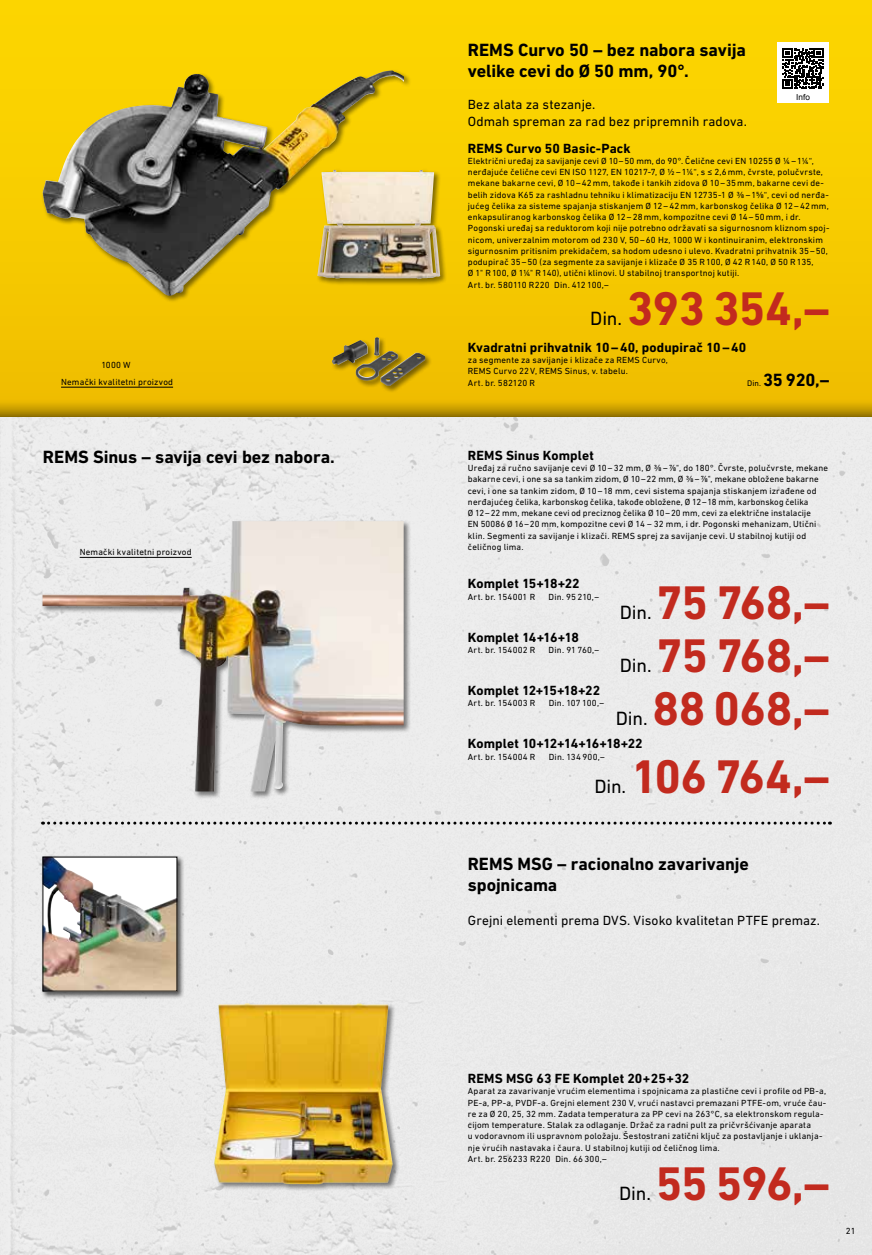
<style>
.page{position:relative;width:872px;height:1255px;background:#fff}
.page>*{position:absolute;margin:0;border:0;box-sizing:border-box;transform-origin:0 0}
.t1{font:700 48px "DIN Next W1 G";letter-spacing:-.02em;color:#c22a1e}
.t2{font:19.5px "DIN Next W1 G";letter-spacing:-.01em;color:#000}
.t3{font:700 18px/21px "DIN Next W1 G";letter-spacing:-.005em;color:#000}
.t4{font:700 13.5px "DIN Next W1 G";letter-spacing:.01em;color:#000}
.t5{font:13.5px/16.5px "DIN Next W1 G";letter-spacing:.01em;color:#000}
.t6{font:9px/11.2px "DIN Next W1 G";letter-spacing:.02em;color:#000}
.t7{font:8.25px "Arial";color:#000}
.s1{font-weight:400;font-size:8.25px}
</style>
<div class="page">
<div style="left:0;top:417px;width:872px;height:837px;background:#ebebeb"></div>
<div style="left:0;top:0;width:872px;height:417px;background:#000;opacity:.95"></div>
<svg style="left:43px;top:821px;width:787px;height:3px;background:#9f9f9f"></svg>
<div style="left:330px;top:336px;width:103px;height:57px;background:#000;opacity:.5"></div>
<img style="left:331px;top:337px;width:94px;height:49px">
<div style="left:316px;top:168px;width:131px;height:118px;background:#000;opacity:.5"></div>
<img style="left:411px;top:170px;width:29px;height:109px">
<div style="left:41px;top:69px;width:370px;height:234px;background:#000;opacity:.5"></div>
<img style="left:43px;top:70px;width:348px;height:226px">
<div style="left:41px;top:519px;width:370px;height:280px;background:#000;opacity:.5"></div>
<img style="left:43px;top:521px;width:361px;height:270px">
<div style="left:41px;top:855px;width:144px;height:143px;background:#000;opacity:.65"></div>
<img style="left:45px;top:858px;width:130px;height:131px">
<div style="left:213px;top:1001px;width:187px;height:190px;background:#000;opacity:.5"></div>
<img style="left:214px;top:1003px;width:179px;height:181px">
<hr style="left:61px;top:387px;width:112px;height:1px;background:#000">
<hr style="left:80px;top:557px;width:112px;height:1px;background:#000">
<div style="left:777px;top:43px;width:52px;height:51px;background:#fff"></div>
<svg style="left:782px;top:48px;width:41px;height:41px"></svg>
<div style="left:777px;top:94px;width:52px;height:9px;background:#fff"></div>
<h3 class="t3" style="left:468px;top:39px;width:280px">REMS Curvo 50 – bez nabora savija velike cevi do Ø 50 mm, 90°.</h3>
<p class="t7" style="left:796px;top:92px;width:15px">Info</p>
<h3 class="t5" style="left:468px;top:96px;width:280px">Bez alata za stezanje.<br>Odmah spreman za rad bez pripremnih radova.</h3>
<h3 class="t4" style="left:468px;top:140px;width:164px">REMS Curvo 50 Basic-Pack</h3>
<p class="t6" style="left:468px;top:155px;width:363px">Električni uređaj za savijanje cevi Ø 10–50 mm, do 90°. Čelične cevi EN 10255 Ø ¼–1¼“, nerđajuće čelične cevi EN ISO 1127, EN 10217-7, Ø ½–1¼“, s ≤ 2,6mm, čvrste, polučvrste, mekane bakarne cevi, Ø 10–42mm, takođe i tankih zidova Ø 10–35mm, bakarne cevi de&shy;belih zidova K65 za rashladnu tehniku i klimatizaciju EN 12735-1 Ø ⅜–1⅝“, cevi od nerđa&shy;jućeg čelika za sisteme spajanja stiskanjem Ø 12–42mm, karbonskog čelika Ø 12–42mm, enkapsuliranog karbonskog čelika Ø 12–28mm, kompozitne cevi Ø 14–50mm, i dr.<br>Pogonski uređaj sa reduktorom koji nije potrebno održavati sa sigurnosnom kliznom spoj&shy;nicom, univerzalnim motorom od 230 V, 50–60 Hz, 1000 W i kontinuiranim, elektronskim sigurnosnim pritisnim prekidačem, sa hodom udesno i ulevo. Kvadratni prihvatnik 35–50, podupirač 35–50 (za segmente za savijanje i klizače Ø 35 R100, Ø 42 R140, Ø 50 R135,<br>Ø 1" R100, Ø 1¼" R140), utični klinovi. U stabilnoj transportnoj kutiji.<br>Art. br. 580110 R220 Din. 412 100,–</p>
<p class="t6" style="left:101px;top:359px;width:31px">1000 W</p>
<p class="t6" style="left:61px;top:376px;width:113px">Nemački kvalitetni proizvod</p>
<h2 class="t2" style="left:590px;top:307px;width:33px">Din.</h2>
<h1 class="t1" style="left:627px;top:281px;width:204px">393 354,–</h1>
<h3 class="t4" style="left:468px;top:339px;width:280px">Kvadratni prihvatnik 10–40, podupirač 10–40</h3>
<p class="t6" style="left:468px;top:354px;width:202px">za segmente za savijanje i klizače za REMS Curvo,<br>REMS Curvo 22V, REMS Sinus, v. tabelu.<br>Art. br. 582120 R</p>
<h3 class="t3" style="left:747px;top:369px;width:84px"><span class="s1">Din.</span> 35 920,–</h3>
<h3 class="t3" style="left:43px;top:446px;width:293px">REMS Sinus – savija cevi bez nabora.</h3>
<h3 class="t4" style="left:468px;top:447px;width:127px">REMS Sinus Komplet</h3>
<p class="t6" style="left:468px;top:462px;width:362px">Uređaj za ručno savijanje cevi Ø 10–32 mm, Ø ⅜–⅞", do 180°. Čvrste, polučvrste, mekane bakarne cevi, i one sa sa tankim zidom, Ø 10–22 mm, Ø ⅜–⅞", mekane obložene bakarne cevi, i one sa tankim zidom, Ø 10–18 mm, cevi sistema spajanja stiskanjem izrađene od nerđajućeg čelika, karbonskog čelika, takođe obložene, Ø 12–18 mm, karbonskog čelika<br>Ø 12–22 mm, mekane cevi od preciznog čelika Ø 10–20 mm, cevi za električne instalacije<br>EN 50086 Ø 16–20 mm, kompozitne cevi Ø 14 – 32 mm, i dr. Pogonski mehanizam, Utični klin. Segmenti za savijanje i klizači. REMS sprej za savijanje cevi. U stabilnoj kutiji od čeličnog lima.</p>
<p class="t6" style="left:80px;top:546px;width:113px">Nemački kvalitetni proizvod</p>
<h3 class="t4" style="left:468px;top:576px;width:113px">Komplet 15+18+22</h3>
<p class="t6" style="left:468px;top:591px;width:69px">Art. br. 154001 R</p>
<p class="t6" style="left:548px;top:591px;width:52px">Din. 95 210,–</p>
<h3 class="t4" style="left:468px;top:629px;width:112px">Komplet 14+16+18</h3>
<p class="t6" style="left:468px;top:644px;width:69px">Art. br. 154002 R</p>
<p class="t6" style="left:548px;top:644px;width:52px">Din. 91 760,–</p>
<h3 class="t4" style="left:468px;top:682px;width:134px">Komplet 12+15+18+22</h3>
<p class="t6" style="left:468px;top:697px;width:69px">Art. br. 154003 R</p>
<p class="t6" style="left:548px;top:697px;width:57px">Din. 107 100,–</p>
<h3 class="t4" style="left:468px;top:735px;width:176px">Komplet 10+12+14+16+18+22</h3>
<p class="t6" style="left:468px;top:750px;width:69px">Art. br. 154004 R</p>
<p class="t6" style="left:549px;top:750px;width:57px">Din. 134 900,–</p>
<h1 class="t1" style="left:656px;top:574px;width:175px">75 768,–</h1>
<h2 class="t2" style="left:619px;top:600px;width:33px">Din.</h2>
<h1 class="t1" style="left:656px;top:627px;width:175px">75 768,–</h1>
<h2 class="t2" style="left:619px;top:653px;width:33px">Din.</h2>
<h1 class="t1" style="left:652px;top:680px;width:178px">88 068,–</h1>
<h2 class="t2" style="left:616px;top:707px;width:33px">Din.</h2>
<h1 class="t1" style="left:631px;top:748px;width:200px">106 764,–</h1>
<h2 class="t2" style="left:594px;top:774px;width:33px">Din.</h2>
<h3 class="t3" style="left:468px;top:853px;width:282px">REMS MSG – racionalno zavarivanje spojnicama</h3>
<h3 class="t5" style="left:468px;top:911px;width:354px">Grejni elementi prema DVS. Visoko kvalitetan PTFE premaz.</h3>
<h3 class="t4" style="left:468px;top:1070px;width:223px">REMS MSG 63 FE Komplet 20+25+32</h3>
<p class="t6" style="left:468px;top:1085px;width:360px">Aparat za zavarivanje vrućim elementima i spojnicama za plastične cevi i profile od PB-a, PE-a, PP-a, PVDF-a. Grejni element 230 V, vrući nastavci premazani PTFE-om, vruće čau&shy;re za Ø 20, 25, 32 mm. Zadata temperatura za PP cevi na 263°C, sa elektronskom regula&shy;cijom temperature. Stalak za odlaganje. Držač za radni pult za pričvršćivanje aparata<br>u vodoravnom ili uspravnom položaju. Šestostrani zatični ključ za postavljanje i uklanja&shy;nje vrućih nastavaka i čaura. U stabilnoj kutiji od čeličnog lima.<br>Art. br. 256233 R220 Din. 66 300,–</p>
<h2 class="t2" style="left:619px;top:1181px;width:33px">Din.</h2>
<h1 class="t1" style="left:656px;top:1155px;width:175px">55 596,–</h1>
<p class="t6" style="left:846px;top:1224px;width:11px">21</p>
</div>
